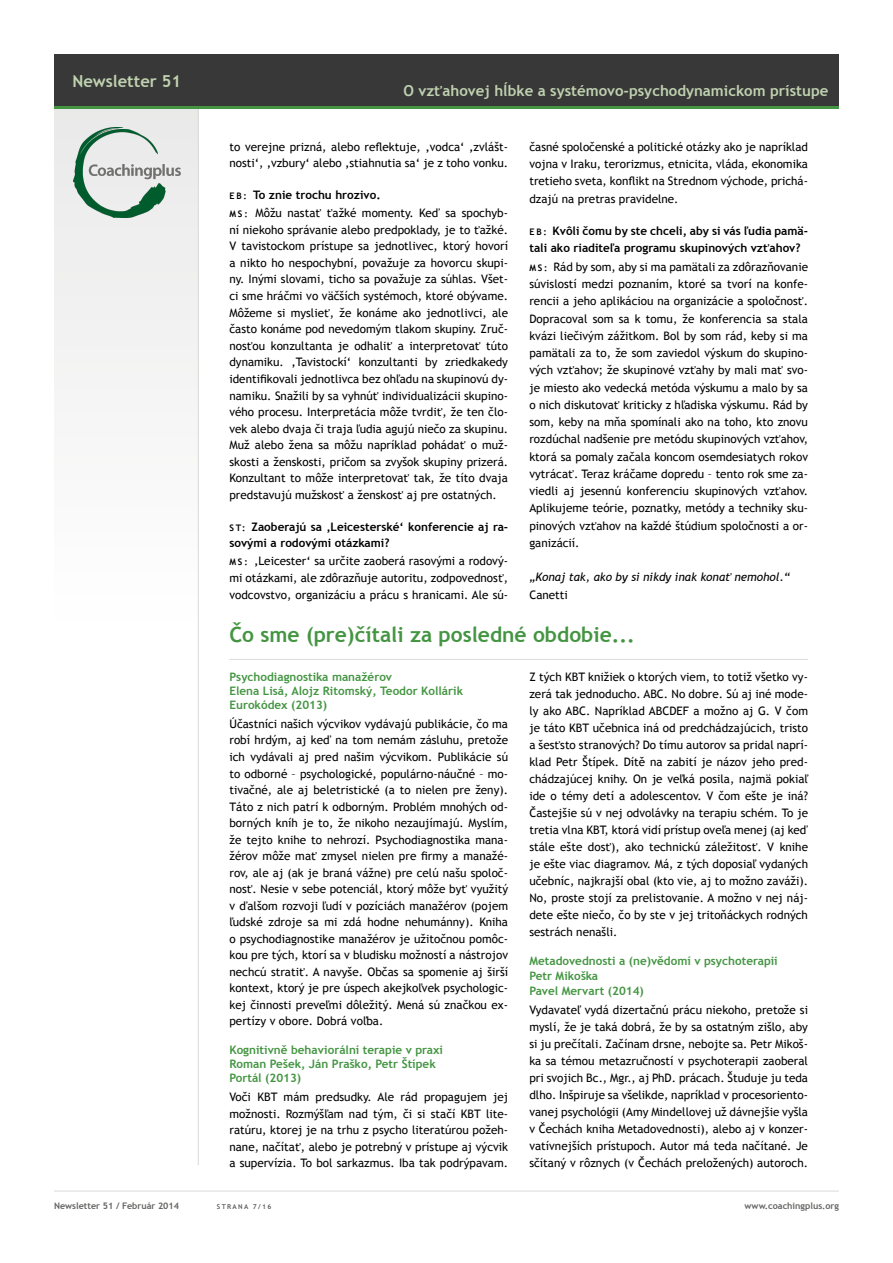
<style>
.page{position:relative;width:893px;height:1263px;background:#fff}
.page>*{position:absolute;margin:0;border:0;box-sizing:border-box;transform-origin:0 0}
.t1{font:700 21px "Trebuchet MS";color:#449542}
.t2{font:700 16.5px "Trebuchet MS";color:#c0d2b0}
.t3{font:700 15px "Trebuchet MS";color:#c0d2b0}
.t4{font:11.7px/17px "Trebuchet MS";color:#000;text-align:justify}
.t5{font:700 11.7px/14.1px "Trebuchet MS";color:#449542}
.t6{font:700 11.7px/16.6px "Trebuchet MS";color:#000}
.t7{font:italic 11.7px "Trebuchet MS";color:#000}
.t8{font:700 9px "Trebuchet MS";color:#636362}
.t9{font:700 6.75px "Trebuchet MS";letter-spacing:.2em;color:#636362}
.s1{font-size:9px}
.s2{font-weight:700;font-size:9px}
.s3{font-weight:700}
</style>
<div class="page">
<div style="left:54px;top:106px;width:145px;height:525px;background:#f5f5f5"></div>
<hr style="left:54px;top:1191px;width:785px;height:1px;background:#dadad9">
<hr style="left:198px;top:108px;width:1px;height:1057px;background:#dadad9">
<div style="left:54px;top:54px;width:785px;height:53px;background:#383838"></div>
<hr style="left:54px;top:106px;width:785px;height:3px;background:#449542">
<img style="left:74px;top:127px;width:106px;height:91px">
<hr style="left:229px;top:659px;width:579px;height:1px;background:#dadad9">
<h2 class="t2" style="left:72px;top:70px;width:110px">Newsletter 51</h2>
<p class="t3" style="left:403px;top:81px;width:426px">O vzťahovej hĺbke a systémovo-psychodynamickom prístupe</p>
<p class="t4" style="left:529px;top:138px;width:280px">časné spoločenské a politické otázky ako je napríklad vojna v Iraku, terorizmus, etnicita, vláda, ekonomika tretieho sveta, konflikt na Strednom východe, prichá&shy;dzajú na pretras pravidelne.</p>
<p class="t6" style="left:529px;top:222px;width:280px;line-height:17.2px"><span class="s1">E B :</span> Kvôli čomu by ste chceli, aby si vás ľudia pamä&shy;tali ako riaditeľa programu skupinových vzťahov?</p>
<p class="t4" style="left:529px;top:258px;width:280px"><span class="s2">M S :</span> Rád by som, aby si ma pamätali za zdôrazňovanie súvislostí medzi poznaním, ktoré sa tvorí na konfe&shy;rencii a jeho aplikáciou na organizácie a spoločnosť.<br>Dopracoval som sa k tomu, že konferencia sa stala kvázi liečivým zážitkom. Bol by som rád, keby si ma pamätali za to, že som zaviedol výskum do skupino&shy;vých vzťahov; že skupinové vzťahy by mali mať svo&shy;je miesto ako vedecká metóda výskumu a malo by sa o nich diskutovať kriticky z hľadiska výskumu. Rád by som, keby na mňa spomínali ako na toho, kto znovu rozdúchal nadšenie pre metódu skupinových vzťahov, ktorá sa pomaly začala koncom osemdesiatych rokov vytrácať. Teraz kráčame dopredu – tento rok sme za&shy;viedli aj jesennú konferenciu skupinových vzťahov.<br>Aplikujeme teórie, poznatky, metódy a techniky sku&shy;pinových vzťahov na každé štúdium spoločnosti a or&shy;ganizácií.</p>
<p class="t7" style="left:529px;top:570px;width:262px">„Konaj tak, ako by si nikdy inak konať nemohol.“</p>
<p class="t4" style="left:529px;top:586px;width:40px">Canetti</p>
<h1 class="t1" style="left:229px;top:621px;width:407px">Čo sme (pre)čítali za posledné obdobie...</h1>
<p class="t5" style="left:229px;top:670px;width:235px">Psychodiagnostika manažérov<br>Elena Lisá, Alojz Ritomský, Teodor Kollárik<br>Eurokódex (2013)</p>
<p class="t4" style="left:229px;top:716px;width:280px;line-height:16.5px">Účastníci našich výcvikov vydávajú publikácie, čo ma robí hrdým, aj keď na tom nemám zásluhu, pretože ich vydávali aj pred našim výcvikom. Publikácie sú to odborné – psychologické, populárno-náučné – mo&shy;tivačné, ale aj beletristické (a to nielen pre ženy).<br>Táto z nich patrí k odborným. Problém mnohých od&shy;borných kníh je to, že nikoho nezaujímajú. Myslím, že tejto knihe to nehrozí. Psychodiagnostika mana&shy;žérov môže mať zmysel nielen pre firmy a manažé&shy;rov, ale aj (ak je braná vážne) pre celú našu spoloč&shy;nosť. Nesie v sebe potenciál, ktorý môže byť využitý v ďalšom rozvoji ľudí v pozíciách manažérov (pojem ľudské zdroje sa mi zdá hodne nehumánny). Kniha o psychodiagnostike manažérov je užitočnou pomôc&shy;kou pre tých, ktorí sa v bludisku možností a nástrojov nechcú stratiť. A navyše. Občas sa spomenie aj širší kontext, ktorý je pre úspech akejkoľvek psychologic&shy;kej činnosti preveľmi dôležitý. Mená sú značkou ex&shy;pertízy v obore. Dobrá voľba.</p>
<p class="t5" style="left:229px;top:1043px;width:215px">Kognitivně behaviorální terapie v praxi<br>Roman Pešek, Ján Praško, Petr Štípek<br>Portál (2013)</p>
<p class="t4" style="left:229px;top:1089px;width:280px;line-height:16.5px">Voči KBT mám predsudky. Ale rád propagujem jej možnosti. Rozmýšľam nad tým, či si stačí KBT lite&shy;ratúru, ktorej je na trhu z psycho literatúrou požeh&shy;nane, načítať, alebo je potrebný v prístupe aj výcvik a supervízia. To bol sarkazmus. Iba tak podrýpavam.</p>
<p class="t4" style="left:229px;top:139px;width:280px">to verejne prizná, alebo reflektuje, ‚vodca‘ ‚zvlášt&shy;nosti‘, ‚vzbury‘ alebo ‚stiahnutia sa‘ je z toho vonku.</p>
<p class="t4" style="left:229px;top:186px;width:280px;line-height:18.3px"><span class="s2">E B :</span> <span class="s3">To znie trochu hrozivo.<br></span><span class="s2">M S :</span> Môžu nastať ťažké momenty. Keď sa spochyb-</p>
<p class="t4" style="left:229px;top:221px;width:280px">ní niekoho správanie alebo predpoklady, je to ťažké.<br>V tavistockom prístupe sa jednotlivec, ktorý hovorí a nikto ho nespochybní, považuje za hovorcu skupi&shy;ny. Inými slovami, ticho sa považuje za súhlas. Všet&shy;ci sme hráčmi vo väčších systémoch, ktoré obývame.<br>Môžeme si myslieť, že konáme ako jednotlivci, ale často konáme pod nevedomým tlakom skupiny. Zruč&shy;nosťou konzultanta je odhaliť a interpretovať túto dynamiku. ‚Tavistockí‘ konzultanti by zriedkakedy identifikovali jednotlivca bez ohľadu na skupinovú dy&shy;namiku. Snažili by sa vyhnúť individualizácii skupino&shy;vého procesu. Interpretácia môže tvrdiť, že ten člo&shy;vek alebo dvaja či traja ľudia agujú niečo za skupinu.<br>Muž alebo žena sa môžu napríklad pohádať o muž&shy;skosti a ženskosti, pričom sa zvyšok skupiny prizerá.<br>Konzultant to môže interpretovať tak, že títo dvaja predstavujú mužskosť a ženskosť aj pre ostatných.</p>
<p class="t6" style="left:229px;top:518px;width:280px"><span class="s1">ST :</span> Zaoberajú sa ‚Leicesterské‘ konferencie aj ra&shy;sovými a rodovými otázkami?</p>
<p class="t4" style="left:229px;top:553px;width:280px"><span class="s2">M S :</span> ‚Leicester‘ sa určite zaoberá rasovými a rodový&shy;mi otázkami, ale zdôrazňuje autoritu, zodpovednosť, vodcovstvo, organizáciu a prácu s hranicami. Ale sú-</p>
<p class="t4" style="left:529px;top:668px;width:280px">Z tých KBT knižiek o ktorých viem, to totiž všetko vy&shy;zerá tak jednoducho. ABC. No dobre. Sú aj iné mode&shy;ly ako ABC. Napríklad ABCDEF a možno aj G. V čom je táto KBT učebnica iná od predchádzajúcich, tristo a šesťsto stranových? Do tímu autorov sa pridal naprí&shy;klad Petr Štípek. Dítě na zabití je názov jeho pred&shy;chádzajúcej knihy. On je veľká posila, najmä pokiaľ ide o témy detí a adolescentov. V čom ešte je iná?<br>Častejšie sú v nej odvolávky na terapiu schém. To je tretia vlna KBT, ktorá vidí prístup oveľa menej (aj keď stále ešte dosť), ako technickú záležitosť. V knihe je ešte viac diagramov. Má, z tých doposiaľ vydaných učebníc, najkrajší obal (kto vie, aj to možno zaváži).<br>No, proste stojí za prelistovanie. A možno v nej náj&shy;dete ešte niečo, čo by ste v jej tritoňáckych rodných sestrách nenašli.</p>
<p class="t5" style="left:529px;top:954px;width:250px;line-height:14.5px">Metadovednosti a (ne)vědomí v psychoterapii<br>Petr Mikoška<br>Pavel Mervart (2014)</p>
<p class="t4" style="left:529px;top:1002px;width:280px">Vydavateľ vydá dizertačnú prácu niekoho, pretože si myslí, že je taká dobrá, že by sa ostatným zišlo, aby si ju prečítali. Začínam drsne, nebojte sa. Petr Mikoš&shy;ka sa témou metazručností v psychoterapii zaoberal pri svojich Bc., Mgr., aj PhD. prácach. Študuje ju teda dlho. Inšpiruje sa všelikde, napríklad v procesoriento&shy;vanej psychológii (Amy Mindellovej už dávnejšie vyšla v Čechách kniha Metadovednosti), alebo aj v konzer&shy;vatívnejších prístupoch. Autor má teda načítané. Je sčítaný v rôznych (v Čechách preložených) autoroch.</p>
<p class="t8" style="left:54px;top:1200px;width:127px">Newsletter 51 / Február 2014</p>
<p class="t9" style="left:217px;top:1202px;width:56px">strana 7/16</p>
<p class="t8" style="left:745px;top:1200px;width:96px">www.coachingplus.org</p>
</div>
